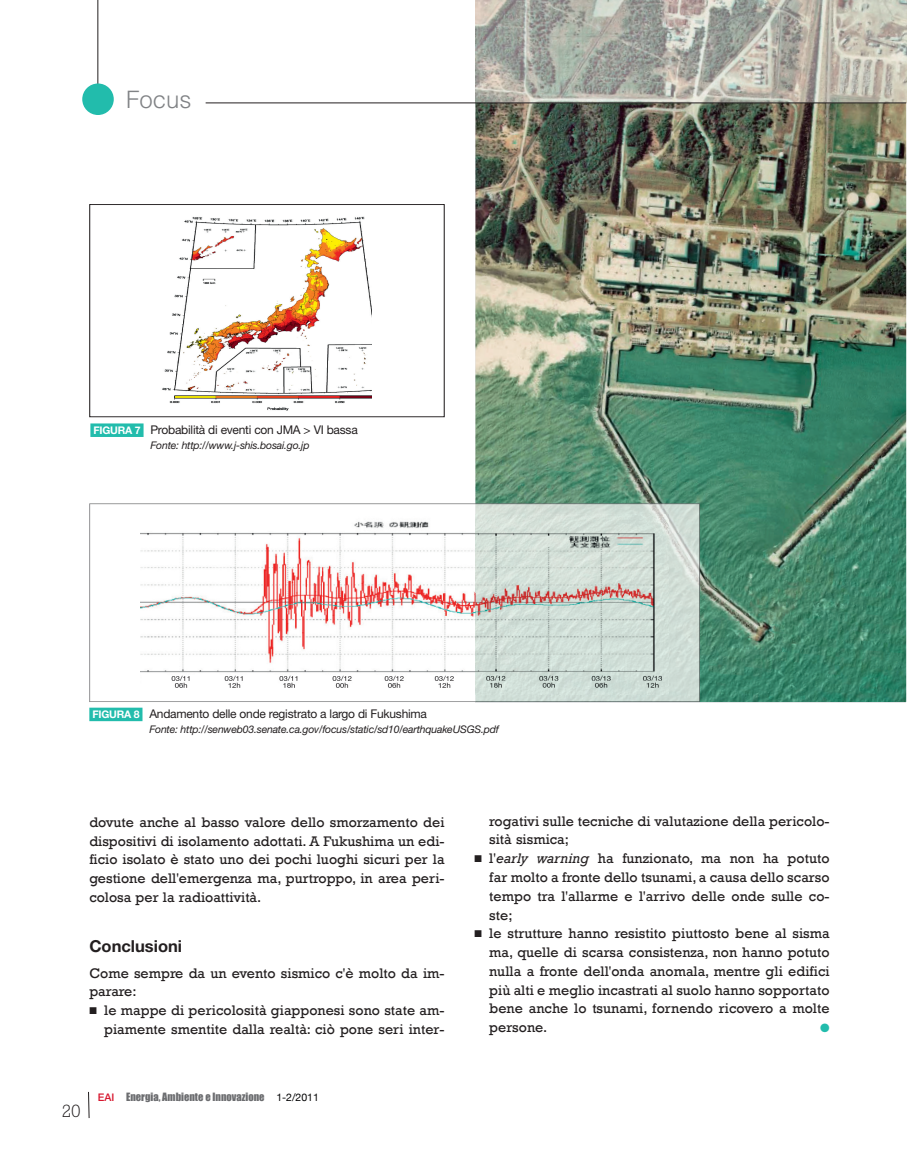
<style>
.page{position:relative;width:919px;height:1153px;background:#fff}
.page>*{position:absolute;margin:0;border:0;box-sizing:border-box;transform-origin:0 0}
.t1{font:300 24px "Helvetica";color:#808285}
.t2{font:300 18px "Rockwell";color:#231f20}
.t3{font:700 16.5px "Helvetica Neue";color:#231f20}
.t4{font:14.25px/18.8px "Rockwell";color:#231f20;text-align:justify}
.t5{font:12px "Helvetica Neue";letter-spacing:-.02em;color:#231f20}
.t6{font:12px "Zapf Dingbats";color:#22bcac}
.t7{font:italic 10.5px "Helvetica Neue";letter-spacing:-.02em;color:#231f20}
.t8{font:10.5px "Impact";color:#6c6d70}
.s1{font-weight:700;font-size:10.5px;color:#fff}
.s2{font-family:"Helvetica Neue";font-weight:500;color:#d7162e}
.s3{font-family:"Helvetica Neue";color:#000002}
.s4{font-style:italic}
</style>
<div class="page">
<svg style="left:88px;top:1091px;width:2px;height:27px"></svg>
<img style="left:475px;top:103px;width:431px;height:599px">
<div style="left:89px;top:204px;width:355px;height:213px;border:1px solid #231f20"></div>
<img style="left:162px;top:216px;width:209px;height:195px">
<svg style="left:90px;top:503px;width:385px;height:198px"></svg>
<img style="left:475px;top:503px;width:224px;height:198px">
<img style="left:140px;top:515px;width:528px;height:179px">
<hr style="left:97px;top:0;width:1px;height:101px;background:#231f20">
<div style="left:82px;top:83px;width:32px;height:32px;background:#22bcac;border-radius:50%"></div>
<div style="left:90px;top:423px;width:53px;height:14px;background:#22bcac"></div>
<div style="left:89px;top:707px;width:53px;height:14px;background:#22bcac"></div>
<svg style="left:475px;top:0;width:432px;height:103px;background:#b0b0a7"></svg>
<hr style="left:206px;top:102px;width:700px;height:1px;background:#231f20">
<h1 class="t1" style="left:126px;top:90px;width:67px">Focus</h1>
<p class="t5" style="left:93px;top:425px;width:266px"><span class="s1">FIGURA 7</span> Probabilità di eventi con JMA &gt; VI bassa</p>
<p class="t7" style="left:150px;top:441px;width:161px">Fonte: http://www.j-shis.bosai.go.jp</p>
<p class="t5" style="left:92px;top:709px;width:336px"><span class="s1">FIGURA 8</span> Andamento delle onde registrato a largo di Fukushima</p>
<p class="t7" style="left:149px;top:725px;width:351px">Fonte: http://senweb03.senate.ca.gov/focus/static/sd10/earthquakeUSGS.pdf</p>
<p class="t4" style="left:89px;top:812px;width:357px">dovute anche al basso valore dello smorzamento dei dispositivi di isolamento adottati. A Fukushima un edi&shy;ficio isolato è stato uno dei pochi luoghi sicuri per la gestione dell'emergenza ma, purtroppo, in area peri&shy;colosa per la radioattività.</p>
<p class="t3" style="left:89px;top:940px;width:94px">Conclusioni</p>
<p class="t4" style="left:89px;top:963px;width:357px">Come sempre da un evento sismico c'è molto da im&shy;parare:</p>
<p class="t4" style="left:89px;top:1000px;width:357px;text-align:right">■ le mappe di pericolosità giapponesi sono state am&shy;piamente smentite dalla realtà: ciò pone seri inter-</p>
<p class="t2" style="left:62px;top:1104px;width:21px">20</p>
<p class="t8" style="left:98px;top:1090px;width:223px"><span class="s2">EAI</span> Energia, Ambiente e Innovazione <span class="s3">1-2/2011</span></p>
<p class="t4" style="left:489px;top:811px;width:342px">rogativi sulle tecniche di valutazione della pericolo&shy;sità sismica;</p>
<p class="t4" style="left:489px;top:848px;width:342px;text-indent:-15px">■ l'<span class="s4">early warning</span> ha funzionato, ma non ha potuto far molto a fronte dello tsunami, a causa dello scarso tempo tra l'allarme e l'arrivo delle onde sulle co&shy;ste;</p>
<p class="t4" style="left:489px;top:923px;width:342px;text-indent:-15px">■ le strutture hanno resistito piuttosto bene al sisma ma, quelle di scarsa consistenza, non hanno potuto nulla a fronte dell'onda anomala, mentre gli edifici più alti e meglio incastrati al suolo hanno sopportato bene anche lo tsunami, fornendo ricovero a molte persone.</p>
<p class="t6" style="left:820px;top:1020px;width:11px">●</p>
</div>
